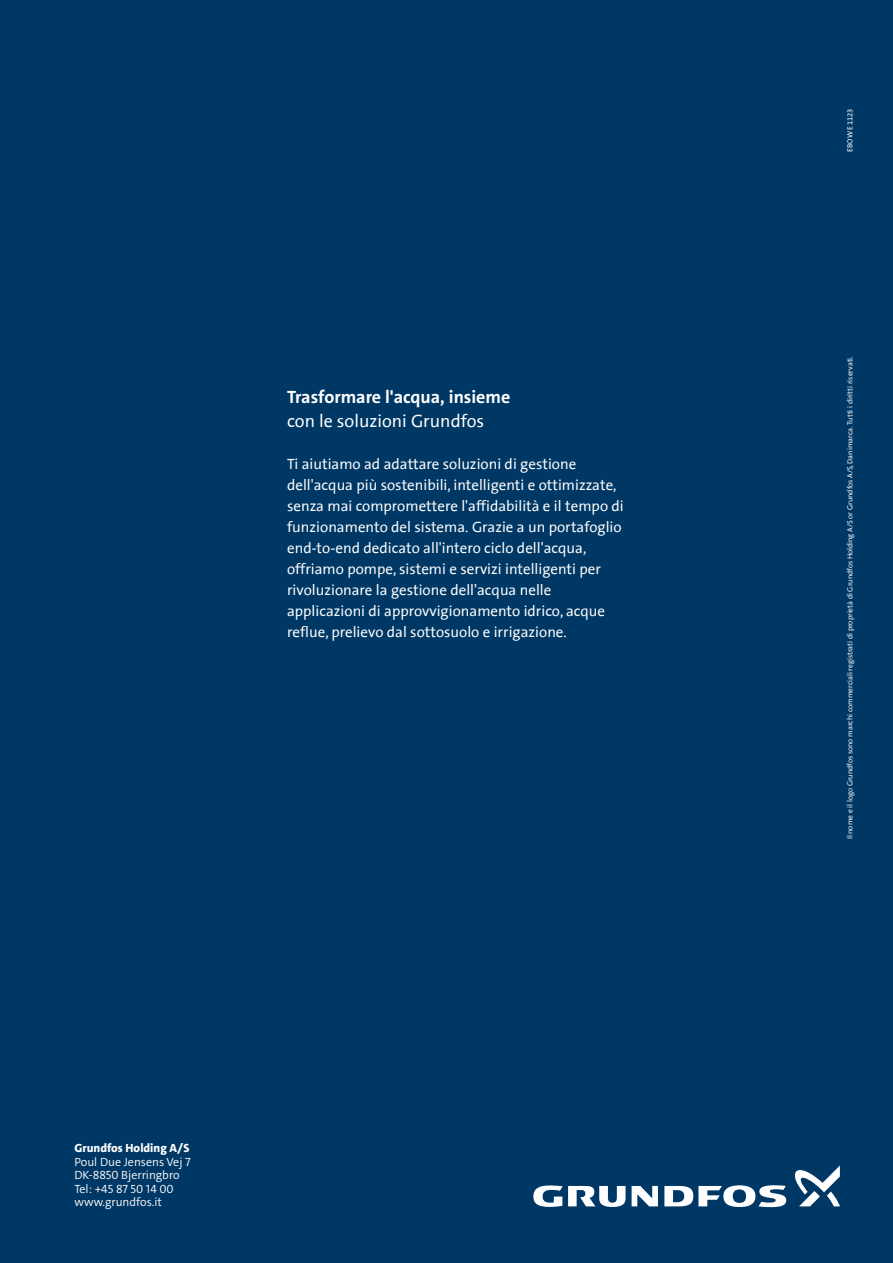
<style>
.page{position:relative;width:893px;height:1263px;background:#003865}
.page>*{position:absolute;margin:0;border:0;box-sizing:border-box;transform-origin:0 0}
.t1{font:700 18px "Grundfos The Sans";color:#fff}
.t2{font:18px "Grundfos The Sans";color:#fff}
.t3{font:15px/21px "Grundfos The Sans";color:#fff}
.t4{font:300 12px/13.5px "Grundfos The Sans";color:#fff}
.t5{font:800 12px "Grundfos The Sans";color:#fff}
.t6{font:7.5px "Grundfos The Sans";color:#fff}
</style>
<div class="page">
<svg style="left:632px;top:1186px;width:26px;height:20px"></svg>
<svg style="left:533px;top:1185px;width:92px;height:22px"></svg>
<svg style="left:664px;top:1185px;width:122px;height:22px"></svg>
<svg style="left:794px;top:1165px;width:46px;height:41px"></svg>
<p class="t1" style="left:287px;top:386px;width:225px">Trasformare l'acqua, insieme</p>
<p class="t2" style="left:287px;top:412px;width:199px">con le soluzioni Grundfos</p>
<p class="t3" style="left:287px;top:454px;width:338px">Ti aiutiamo ad adattare soluzioni di gestione dell'acqua più sostenibili, intelligenti e ottimizzate, senza mai compromettere l'affidabilità e il tempo di funzionamento del sistema. Grazie a un portafoglio end-to-end dedicato all'intero ciclo dell'acqua, offriamo pompe, sistemi e servizi intelligenti per rivoluzionare la gestione dell'acqua nelle applicazioni di approvvigionamento idrico, acque reflue, prelievo dal sottosuolo e irrigazione.</p>
<p class="t5" style="left:74px;top:1141px;width:117px">Grundfos Holding A/S</p>
<p class="t4" style="left:74px;top:1155px;width:118px">Poul Due Jensens Vej 7<br>DK-8850 Bjerringbro<br>Tel: +45 87 50 14 00 www.grundfos.it</p>
<p class="t6" style="left:846px;top:152px;width:45px;rotate:-90deg">EBO WE 1123</p>
<p class="t6" style="left:846px;top:839px;width:485px;rotate:-90deg">Il nome e il logo Grundfos sono marchi commerciali registrati di proprietà di Grundfos Holding A/S or Grundfos A/S, Danimarca. Tutti i diritti riservati.</p>
</div>
